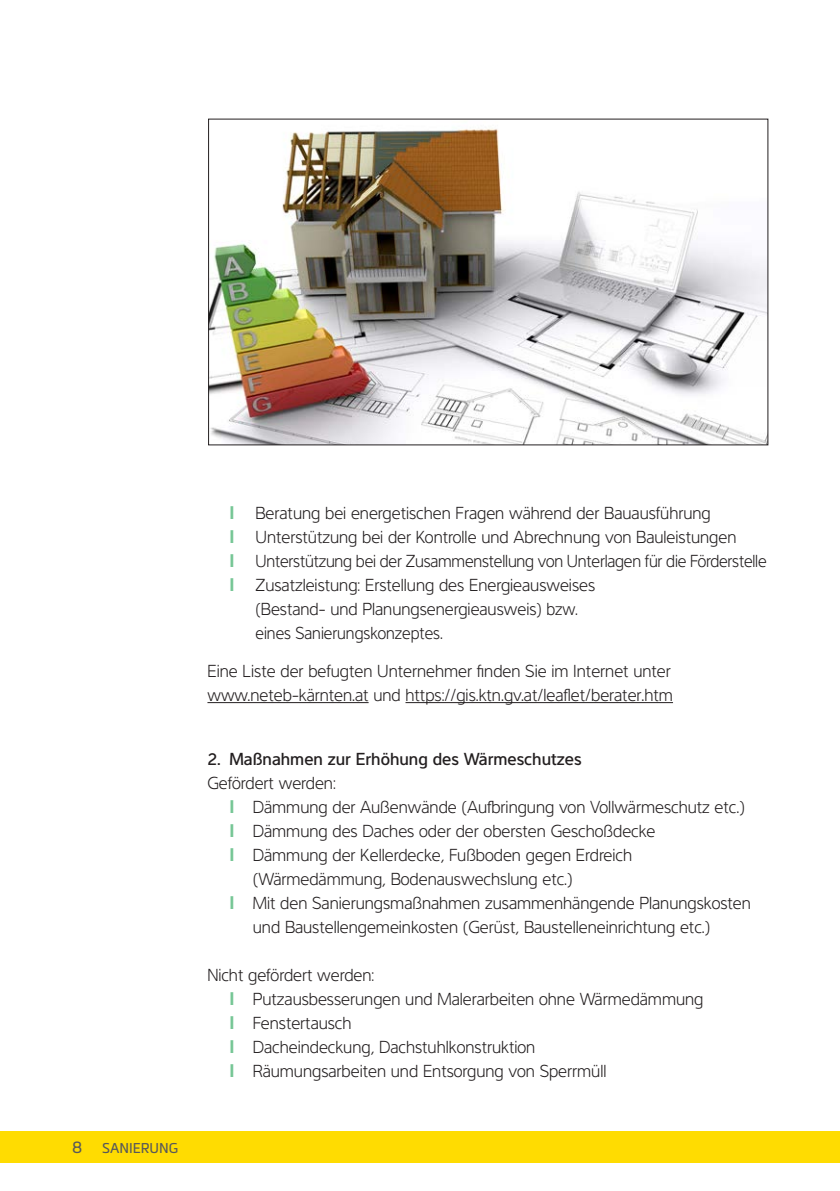
<style>
.page{position:relative;width:840px;height:1191px;background:#fff}
.page>*{position:absolute;margin:0;border:0;box-sizing:border-box;transform-origin:0 0}
.Fließtext{font:300 18px/24px "Interval Pro";color:#231f20;scale:.95 1}
.Fließtext-2{font:300 18px "Interval Pro";color:#231f20;scale:.92 1}
.Fließtext-3{font:300 18px "Interval Pro";color:#231f20;scale:.91 1}
.Fließtext-4{font:500 18px "Interval Pro";color:#231f20;scale:.95 1}
.t1{font:14px "Metronic Land Kaernten";color:#57585a}
.s1{font-size:16px}
.s2{font-family:"Metronic Land Kaernten";font-weight:700;color:#75c695}
</style>
<div class="page">
<div style="left:0;top:1130px;width:839px;height:32px;background:#ffdc01"></div>
<hr style="left:207px;top:702px;width:161px;height:1px;background:#231f20">
<hr style="left:405px;top:702px;width:267px;height:1px;background:#231f20">
<img style="left:210px;top:128px;width:555px;height:315px">
<p class="t1" style="left:72px;top:1137px;width:108px"><span class="s1">8</span> SANIERUNG</p>
<p class="Fließtext" style="left:229px;top:499px;width:508px"><span class="s2">I</span> Beratung bei energetischen Fragen während der Bauausführung</p>
<p class="Fließtext" style="left:229px;top:523px;width:535px"><span class="s2">I</span> Unterstützung bei der Kontrolle und Abrechnung von Bauleistungen</p>
<p class="Fließtext-2" style="left:229px;top:548px;width:585px"><span class="s2">I</span> Unterstützung bei der Zusammenstellung von Unterlagen für die Förderstelle</p>
<p class="Fließtext" style="left:229px;top:571px;width:386px"><span class="s2">I</span> Zusatzleistung: Erstellung des Energieausweises</p>
<p class="Fließtext-3" style="left:255px;top:596px;width:355px">(Bestand- und Planungsenergieausweis) bzw.</p>
<p class="Fließtext-3" style="left:255px;top:620px;width:207px">eines Sanierungskonzeptes.</p>
<p class="Fließtext" style="left:207px;top:657px;width:491px">Eine Liste der befugten Unternehmer finden Sie im Internet unter www.neteb-kärnten.at und https://gis.ktn.gv.at/leaflet/berater.htm</p>
<p class="Fließtext-4" style="left:207px;top:745px;width:395px">2. Maßnahmen zur Erhöhung des Wärmeschutzes</p>
<p class="Fließtext" style="left:207px;top:769px;width:136px">Gefördert werden:</p>
<p class="Fließtext" style="left:229px;top:793px;width:543px"><span class="s2">I</span> Dämmung der Außenwände (Aufbringung von Vollwärmeschutz etc.)</p>
<p class="Fließtext" style="left:229px;top:817px;width:449px"><span class="s2">I</span> Dämmung des Daches oder der obersten Geschoßdecke</p>
<p class="Fließtext" style="left:253px;top:841px;width:400px;text-indent:-23px"><span class="s2">I</span> Dämmung der Kellerdecke, Fußboden gegen Erdreich (Wärmedämmung, Bodenauswechslung etc.)</p>
<p class="Fließtext" style="left:253px;top:889px;width:525px;text-indent:-23px"><span class="s2">I</span> Mit den Sanierungsmaßnahmen zusammenhängende Planungskosten und Baustellengemeinkosten (Gerüst, Baustelleneinrichtung etc.)</p>
<p class="Fließtext" style="left:207px;top:961px;width:177px">Nicht gefördert werden:</p>
<p class="Fließtext" style="left:229px;top:985px;width:500px"><span class="s2">I</span> Putzausbesserungen und Malerarbeiten ohne Wärmedämmung</p>
<p class="Fließtext" style="left:229px;top:1009px;width:130px"><span class="s2">I</span> Fenstertausch</p>
<p class="Fließtext" style="left:229px;top:1033px;width:323px"><span class="s2">I</span> Dacheindeckung, Dachstuhlkonstruktion</p>
<p class="Fließtext" style="left:229px;top:1057px;width:398px"><span class="s2">I</span> Räumungsarbeiten und Entsorgung von Sperrmüll</p>
</div>
